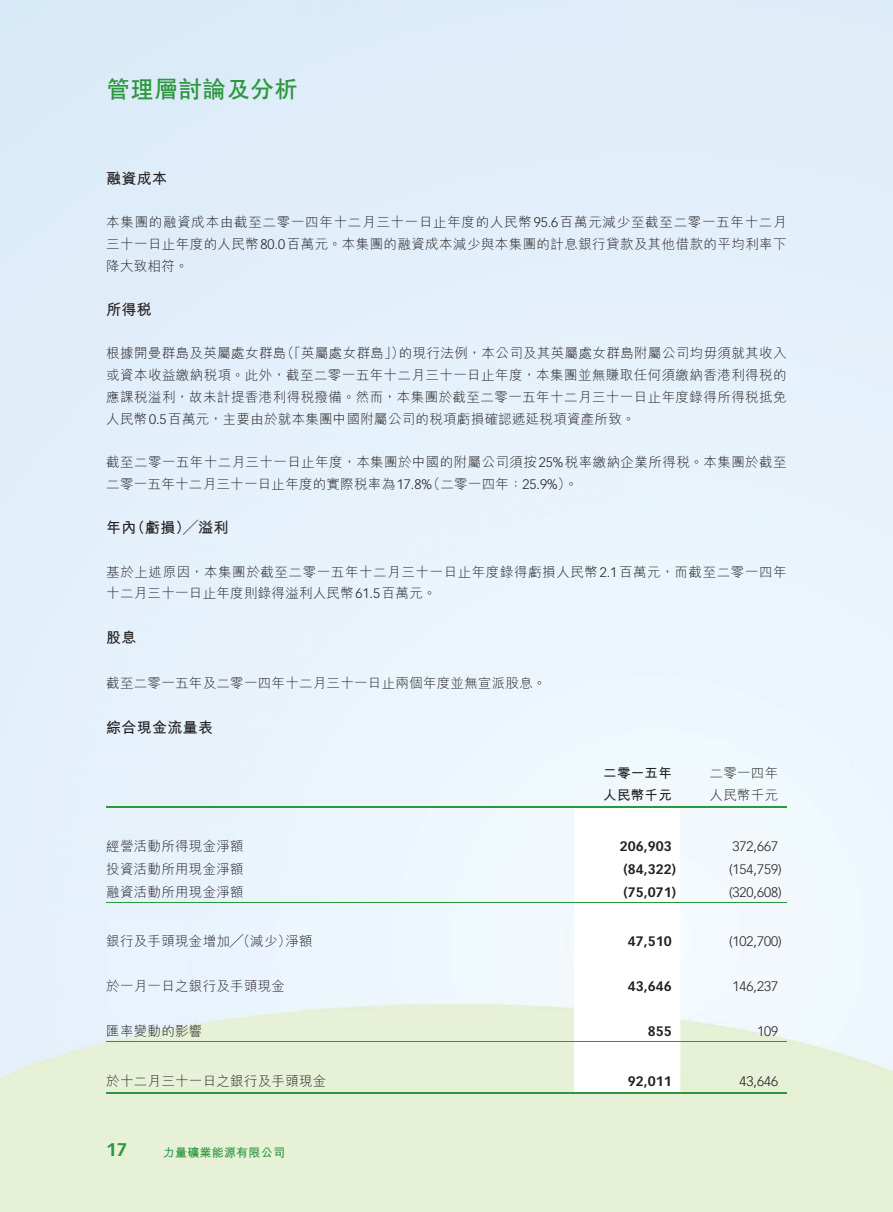
<style>
.page{position:relative;width:893px;height:1212px;background:#fff}
.page>*{position:absolute;margin:0;border:0;box-sizing:border-box;transform-origin:0 0}
.t1{font:24px "C Hei 2 HK Bold B5 pc H";color:#2c973e}
.t2{font:700 18px "Vectora LT Std";color:#2c973e}
.t3{font:15px "M Hei HK Bold B5 pc H";letter-spacing:.02em;color:#231f20}
.t4{font:13.5px/21.8px "M Hei HK Light B5 pc H";letter-spacing:.02em;color:#231f20;text-align:justify}
.t5{font:13.5px/21.8px "M Hei HK Light B5 pc H";letter-spacing:.045em;color:#231f20}
.t6{font:300 13.5px "Vectora LT Std";color:#231f20}
.t7{font:700 13.5px "Vectora LT Std";color:#231f20}
.t8{font:13.5px "M Hei HK Bold B5 pc H";letter-spacing:.02em;color:#231f20}
.t9{font:12px "M Hei HK Bold B5 pc H";letter-spacing:.02em;color:#2c973e}
.s1{font-family:"Vectora LT Std";font-weight:300}
</style>
<div class="page">
<img style="left:0;top:0;width:893px;height:1212px">
<svg style="left:574px;top:808px;width:106px;height:284px"></svg>
<hr style="left:106px;top:807px;width:468px;height:1px;background:#2c973e">
<hr style="left:574px;top:807px;width:106px;height:1px;background:#2c973e">
<hr style="left:680px;top:807px;width:107px;height:1px;background:#2c973e">
<hr style="left:106px;top:902px;width:468px;height:1px;background:#2c973e">
<hr style="left:574px;top:902px;width:106px;height:1px;background:#2c973e">
<hr style="left:680px;top:902px;width:107px;height:1px;background:#2c973e">
<hr style="left:106px;top:1041px;width:468px;height:1px;background:#2c973e">
<hr style="left:574px;top:1041px;width:106px;height:1px;background:#2c973e">
<hr style="left:680px;top:1041px;width:107px;height:1px;background:#2c973e">
<hr style="left:106px;top:1092px;width:468px;height:2px;background:#2c973e">
<hr style="left:574px;top:1092px;width:106px;height:2px;background:#2c973e">
<hr style="left:680px;top:1092px;width:107px;height:2px;background:#2c973e">
<h1 class="t1" style="left:106px;top:80px;width:193px">管理層討論及分析</h1>
<p class="t3" style="left:106px;top:172px;width:62px">融資成本</p>
<p class="t4" style="left:106px;top:213px;width:682px">本集團的融資成本由截至二零一四年十二月三十一日止年度的人民幣<span class="s1">95.6</span>百萬元減少至截至二零一五年十二月三十一日止年度的人民幣<span class="s1">80.0</span>百萬元。本集團的融資成本減少與本集團的計息銀行貸款及其他借款的平均利率下降大致相符。</p>
<p class="t3" style="left:106px;top:303px;width:47px">所得稅</p>
<p class="t4" style="left:106px;top:344px;width:682px">根據開曼群島及英屬處女群島（「英屬處女群島」）的現行法例，本公司及其英屬處女群島附屬公司均毋須就其收入或資本收益繳納稅項。此外，截至二零一五年十二月三十一日止年度，本集團並無賺取任何須繳納香港利得稅的應課稅溢利，故未計提香港利得稅撥備。然而，本集團於截至二零一五年十二月三十一日止年度錄得所得稅抵免人民幣<span class="s1">0.5</span>百萬元，主要由於就本集團中國附屬公司的稅項虧損確認遞延稅項資產所致。</p>
<p class="t4" style="left:106px;top:453px;width:682px">截至二零一五年十二月三十一日止年度，本集團於中國的附屬公司須按<span class="s1">25%</span>稅率繳納企業所得稅。本集團於截至二零一五年十二月三十一日止年度的實際稅率為<span class="s1">17.8%</span>（二零一四年：<span class="s1">25.9%</span>）。</p>
<p class="t3" style="left:106px;top:522px;width:124px">年內（虧損）╱溢利</p>
<p class="t5" style="left:106px;top:562px;width:682px">基於上述原因，本集團於截至二零一五年十二月三十一日止年度錄得虧損人民幣<span class="s1">2.1</span>百萬元，而截至二零一四年十二月三十一日止年度則錄得溢利人民幣<span class="s1">61.5</span>百萬元。</p>
<p class="t3" style="left:106px;top:631px;width:32px">股息</p>
<p class="t4" style="left:106px;top:673px;width:442px">截至二零一五年及二零一四年十二月三十一日止兩個年度並無宣派股息。</p>
<p class="t3" style="left:106px;top:721px;width:108px">綜合現金流量表</p>
<p class="t8" style="left:603px;top:767px;width:70px">二零一五年</p>
<p class="t4" style="left:710px;top:763px;width:70px">二零一四年</p>
<p class="t8" style="left:603px;top:790px;width:70px">人民幣千元</p>
<p class="t4" style="left:710px;top:786px;width:70px">人民幣千元</p>
<p class="t4" style="left:106px;top:837px;width:139px">經營活動所得現金淨額</p>
<p class="t7" style="left:620px;top:840px;width:53px">206,903</p>
<p class="t6" style="left:732px;top:840px;width:47px">372,667</p>
<p class="t4" style="left:106px;top:860px;width:139px">投資活動所用現金淨額</p>
<p class="t7" style="left:624px;top:863px;width:54px">(84,322)</p>
<p class="t6" style="left:729px;top:863px;width:54px">(154,759)</p>
<p class="t4" style="left:106px;top:882px;width:139px">融資活動所用現金淨額</p>
<p class="t7" style="left:624px;top:885px;width:54px">(75,071)</p>
<p class="t6" style="left:729px;top:885px;width:54px">(320,608)</p>
<p class="t4" style="left:106px;top:932px;width:208px">銀行及手頭現金增加╱（減少）淨額</p>
<p class="t7" style="left:628px;top:935px;width:45px">47,510</p>
<p class="t6" style="left:729px;top:935px;width:54px">(102,700)</p>
<p class="t4" style="left:106px;top:977px;width:180px">於一月一日之銀行及手頭現金</p>
<p class="t7" style="left:628px;top:980px;width:45px">43,646</p>
<p class="t6" style="left:732px;top:980px;width:47px">146,237</p>
<p class="t4" style="left:106px;top:1022px;width:98px">匯率變動的影響</p>
<p class="t7" style="left:648px;top:1025px;width:25px">855</p>
<p class="t6" style="left:757px;top:1025px;width:23px">109</p>
<p class="t4" style="left:106px;top:1071px;width:222px">於十二月三十一日之銀行及手頭現金</p>
<p class="t7" style="left:628px;top:1074px;width:45px">92,011</p>
<p class="t6" style="left:740px;top:1074px;width:40px">43,646</p>
<h2 class="t2" style="left:106px;top:1141px;width:23px">17</h2>
<p class="t9" style="left:163px;top:1148px;width:124px">力量礦業能源有限公司</p>
</div>
